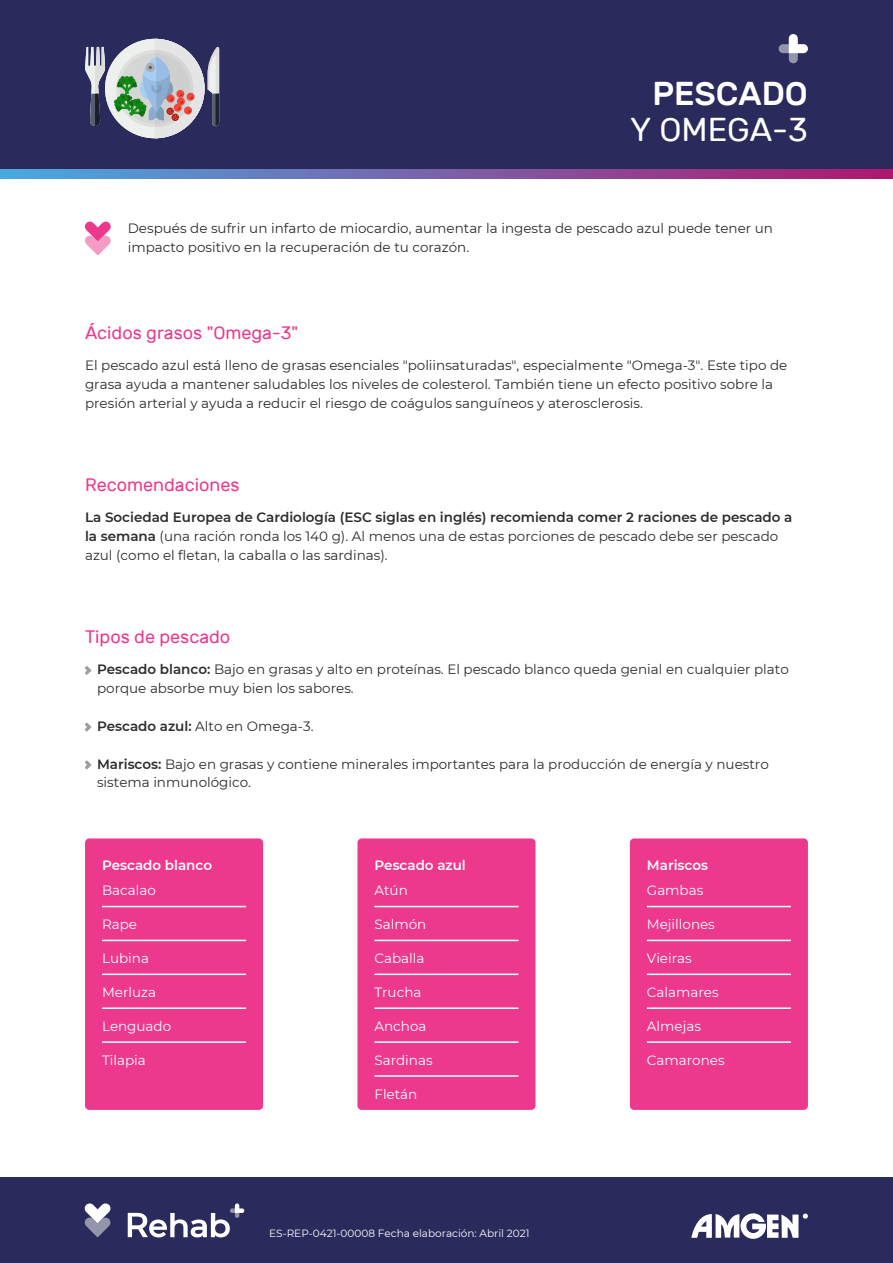
<style>
.page{position:relative;width:893px;height:1263px;background:#fff}
.page>*{position:absolute;margin:0;border:0;box-sizing:border-box;transform-origin:0 0}
.t1{font:33px "Rubik";color:#fff}
.t2{font:500 33px "Rubik";color:#fff}
.t3{font:18px "Rubik";color:#ec398d}
.t4{font:13.5px/18.9px "Montserrat";color:#2c2c2c}
.t5{font:13.5px "Montserrat";color:#fff}
.t6{font:600 13.5px "Montserrat";color:#fff}
.t7{font:10.5px "Montserrat";color:#fff}
.s1{font-weight:600}
</style>
<div class="page">
<div style="left:0;top:1178px;width:893px;height:85px;background:#2a2a5c"></div>
<svg style="left:84px;top:1203px;width:27px;height:34px"></svg>
<div style="left:0;top:0;width:893px;height:170px;background:#2a2a5c"></div>
<svg style="left:779px;top:34px;width:29px;height:29px"></svg>
<svg style="left:0;top:170px;width:893px;height:8px;background:#7b60a7"></svg>
<svg style="left:691px;top:1213px;width:117px;height:26px"></svg>
<svg style="left:128px;top:1203px;width:116px;height:34px"></svg>
<svg style="left:85px;top:666px;width:7px;height:9px"></svg>
<svg style="left:85px;top:723px;width:7px;height:8px"></svg>
<div style="left:105px;top:39px;width:100px;height:99px;background:#edf0ed;border-radius:50%"></div>
<svg style="left:85px;top:47px;width:20px;height:79px"></svg>
<svg style="left:113px;top:39px;width:106px;height:99px"></svg>
<svg style="left:85px;top:221px;width:26px;height:35px"></svg>
<svg style="left:85px;top:760px;width:7px;height:9px"></svg>
<div style="left:85px;top:838px;width:178px;height:272px;background:#ec398d;border-radius:4px"></div>
<hr style="left:102px;top:906px;width:144px;height:1px;background:#fff">
<hr style="left:102px;top:940px;width:144px;height:1px;background:#fff">
<hr style="left:102px;top:973px;width:144px;height:2px;background:#fff">
<hr style="left:102px;top:1007px;width:144px;height:2px;background:#fff">
<hr style="left:102px;top:1041px;width:144px;height:2px;background:#fff">
<div style="left:357px;top:838px;width:178px;height:272px;background:#ec398d;border-radius:4px"></div>
<hr style="left:374px;top:906px;width:144px;height:1px;background:#fff">
<hr style="left:374px;top:940px;width:144px;height:1px;background:#fff">
<hr style="left:374px;top:973px;width:144px;height:2px;background:#fff">
<hr style="left:374px;top:1007px;width:144px;height:2px;background:#fff">
<hr style="left:374px;top:1041px;width:144px;height:2px;background:#fff">
<hr style="left:374px;top:1075px;width:144px;height:2px;background:#fff">
<div style="left:630px;top:838px;width:178px;height:272px;background:#ec398d;border-radius:4px"></div>
<hr style="left:647px;top:906px;width:144px;height:1px;background:#fff">
<hr style="left:647px;top:940px;width:144px;height:1px;background:#fff">
<hr style="left:647px;top:973px;width:144px;height:2px;background:#fff">
<hr style="left:647px;top:1007px;width:144px;height:2px;background:#fff">
<hr style="left:647px;top:1041px;width:144px;height:2px;background:#fff">
<h1 class="t2" style="left:652px;top:75px;width:157px">PESCADO</h1>
<h1 class="t1" style="left:630px;top:111px;width:179px">Y OMEGA-3</h1>
<p class="t4" style="left:128px;top:218px;width:647px">Después de sufrir un infarto de miocardio, aumentar la ingesta de pescado azul puede tener un impacto positivo en la recuperación de tu corazón.</p>
<h2 class="t3" style="left:85px;top:323px;width:215px">Ácidos grasos "Omega-3"</h2>
<p class="t4" style="left:85px;top:355px;width:704px">El pescado azul está lleno de grasas esenciales "poliinsaturadas", especialmente "Omega-3". Este tipo de grasa ayuda a mantener saludables los niveles de colesterol. También tiene un efecto positivo sobre la presión arterial y ayuda a reducir el riesgo de coágulos sanguíneos y aterosclerosis.</p>
<h2 class="t3" style="left:85px;top:475px;width:156px">Recomendaciones</h2>
<p class="t4" style="left:85px;top:507px;width:709px"><span class="s1">La Sociedad Europea de Cardiología (ESC siglas en inglés) recomienda comer 2 raciones de pescado a la semana</span> (una ración ronda los 140 g). Al menos una de estas porciones de pescado debe ser pescado azul (como el fletan, la caballa o las sardinas).</p>
<h2 class="t3" style="left:85px;top:627px;width:147px">Tipos de pescado</h2>
<p class="t4" style="left:97px;top:659px;width:693px"><span class="s1">Pescado blanco:</span> Bajo en grasas y alto en proteínas. El pescado blanco queda genial en cualquier plato porque absorbe muy bien los sabores.</p>
<p class="t4" style="left:97px;top:716px;width:218px"><span class="s1">Pescado azul:</span> Alto en Omega-3.</p>
<p class="t4" style="left:97px;top:754px;width:673px"><span class="s1">Mariscos:</span> Bajo en grasas y contiene minerales importantes para la producción de energía y nuestro sistema inmunológico.</p>
<p class="t6" style="left:102px;top:855px;width:112px">Pescado blanco</p>
<p class="t5" style="left:102px;top:881px;width:55px">Bacalao</p>
<p class="t5" style="left:102px;top:915px;width:37px">Rape</p>
<p class="t5" style="left:102px;top:949px;width:48px">Lubina</p>
<p class="t5" style="left:102px;top:983px;width:56px">Merluza</p>
<p class="t5" style="left:102px;top:1017px;width:71px">Lenguado</p>
<p class="t5" style="left:102px;top:1051px;width:45px">Tilapia</p>
<p class="t6" style="left:374px;top:855px;width:93px">Pescado azul</p>
<p class="t5" style="left:374px;top:881px;width:35px">Atún</p>
<p class="t5" style="left:374px;top:915px;width:53px">Salmón</p>
<p class="t5" style="left:374px;top:949px;width:52px">Caballa</p>
<p class="t5" style="left:374px;top:983px;width:48px">Trucha</p>
<p class="t5" style="left:374px;top:1017px;width:53px">Anchoa</p>
<p class="t5" style="left:374px;top:1051px;width:60px">Sardinas</p>
<p class="t5" style="left:374px;top:1085px;width:44px">Fletán</p>
<p class="t7" style="left:269px;top:1226px;width:262px">ES-REP-0421-00008 Fecha elaboración: Abril 2021</p>
<p class="t6" style="left:647px;top:855px;width:63px">Mariscos</p>
<p class="t5" style="left:647px;top:881px;width:58px">Gambas</p>
<p class="t5" style="left:647px;top:915px;width:69px">Mejillones</p>
<p class="t5" style="left:647px;top:949px;width:46px">Vieiras</p>
<p class="t5" style="left:647px;top:983px;width:73px">Calamares</p>
<p class="t5" style="left:647px;top:1017px;width:56px">Almejas</p>
<p class="t5" style="left:647px;top:1051px;width:79px">Camarones</p>
</div>
